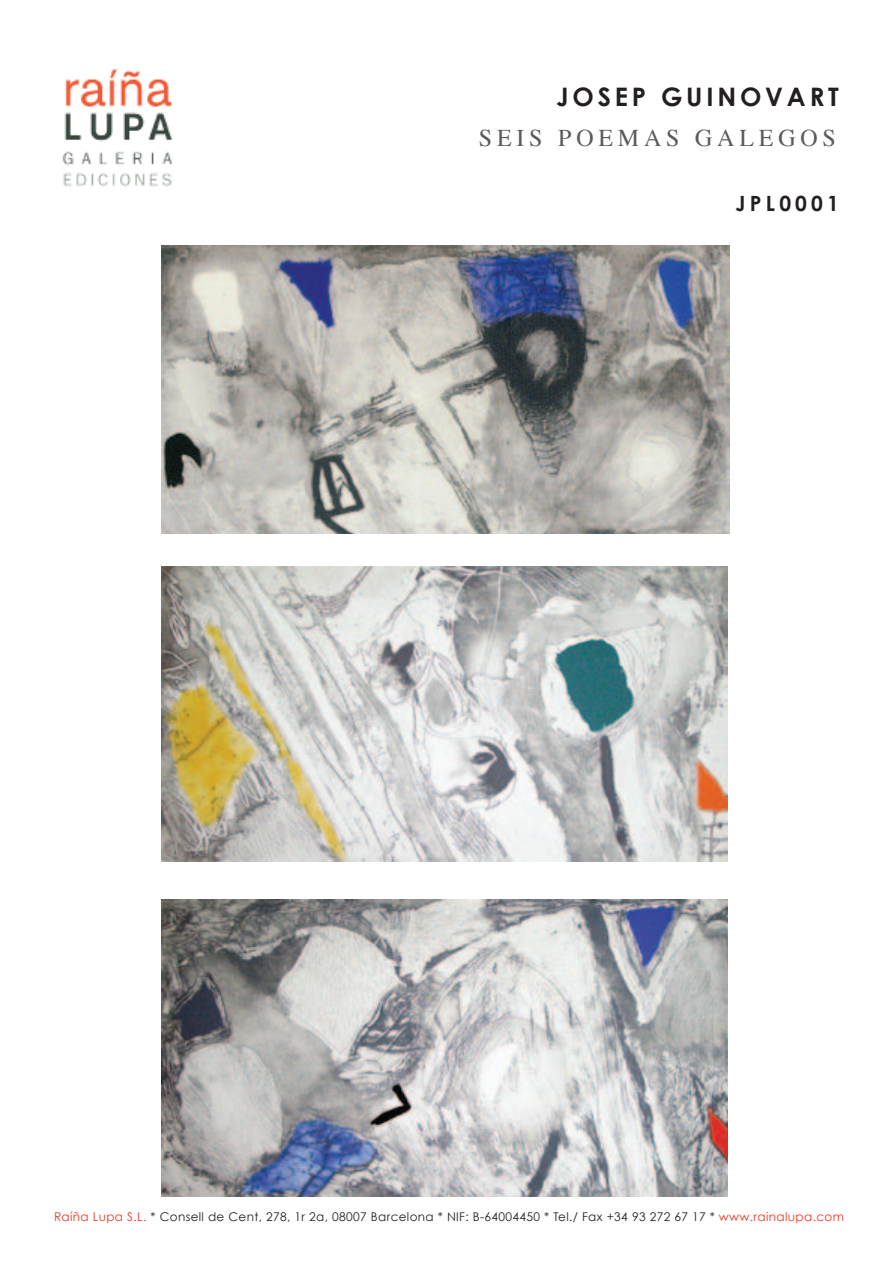
<style>
.page{position:relative;width:893px;height:1263px;background:#fff}
.page>*{position:absolute;margin:0;border:0;box-sizing:border-box;transform-origin:0 0}
.t1{font:700 25.5px "Century Gothic";letter-spacing:.15em;color:#231f20}
.t2{font:24px "Times";letter-spacing:.2em;color:#5a5a5d}
.t3{font:700 21px "Century Gothic";letter-spacing:.2em;color:#231f20}
.t4{font:12px "Century Gothic";letter-spacing:.03em;color:#231f20}
.s1{color:#ef3522}
</style>
<div class="page">
<img style="left:62px;top:68px;width:110px;height:119px">
<img style="left:162px;top:245px;width:567px;height:289px">
<img style="left:162px;top:900px;width:566px;height:296px">
<img style="left:162px;top:567px;width:566px;height:294px">
<h1 class="t1" style="left:556px;top:81px;width:284px">JOSEP GUINOVART</h1>
<h2 class="t2" style="left:479px;top:116px;width:359px">SEIS POEMAS GALEGOS</h2>
<h3 class="t3" style="left:736px;top:191px;width:105px">JPL0001</h3>
<p class="t4" style="left:54px;top:1209px;width:791px"><span class="s1">Raíña Lupa S.L.</span> * Consell de Cent, 278, 1r 2a, 08007 Barcelona * NIF: B-64004450 * Tel./ Fax +34 93 272 67 17 * <span class="s1">www.rainalupa.com</span></p>
</div>
